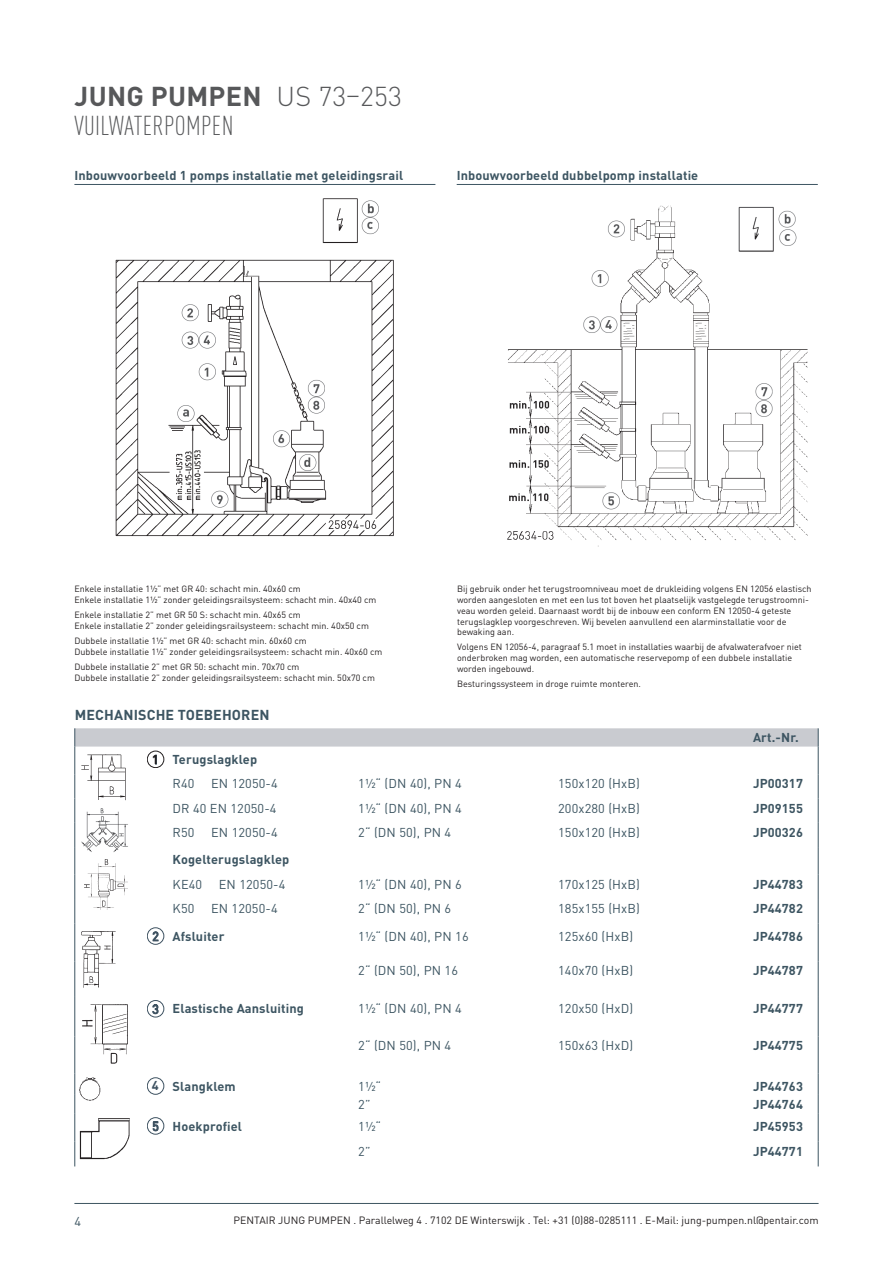
<style>
.page{position:relative;width:893px;height:1263px;background:#fff}
.page>*{position:absolute;margin:0;border:0;box-sizing:border-box;transform-origin:0 0}
.t1{font:300 condensed 27px "DIN Pro";letter-spacing:.01em;color:#57585a}
.t2{font:700 27px "DIN Pro";letter-spacing:.01em;color:#57585a}
.t3{font:300 27px "DIN Pro";color:#57585a}
.t4{font:700 14.25px "DIN Pro";letter-spacing:.01em;color:#3d5562}
.t5{font:12.75px "DIN Pro";letter-spacing:.01em;color:#3d5562}
.t6{font:700 12.75px/24.3px "DIN Pro";letter-spacing:.01em;color:#3d5562}
.t7{font:10.5px "DIN Pro";color:#231f20}
.t8{font:9px/10.8px "DIN Pro";color:#231f20}
.s1{color:#231f20}
.s2{font-weight:400}
.s3{color:#3e5261}
</style>
<div class="page">
<hr style="left:74px;top:1203px;width:745px;height:1px;background:#3d5562">
<hr style="left:818px;top:923px;width:1px;height:38px;background:#3d5562">
<hr style="left:74px;top:923px;width:1px;height:38px;background:#3d5562">
<hr style="left:74px;top:961px;width:1px;height:35px;background:#3d5562">
<hr style="left:818px;top:961px;width:1px;height:35px;background:#3d5562">
<hr style="left:818px;top:996px;width:1px;height:40px;background:#3d5562">
<hr style="left:74px;top:996px;width:1px;height:40px;background:#3d5562">
<hr style="left:74px;top:1036px;width:1px;height:37px;background:#3d5562">
<hr style="left:818px;top:1036px;width:1px;height:37px;background:#3d5562">
<svg style="left:74px;top:1073px;width:1px;height:93px"></svg>
<svg style="left:818px;top:1073px;width:1px;height:93px"></svg>
<svg style="left:74px;top:728px;width:745px;height:195px"></svg>
<img style="left:81px;top:931px;width:35px;height:57px">
<div style="left:147px;top:927px;width:17px;height:17px;border:1px solid #3e5261;border-radius:50%"></div>
<svg style="left:152px;top:931px;width:7px;height:11px"></svg>
<img style="left:82px;top:1004px;width:46px;height:60px">
<div style="left:147px;top:1000px;width:17px;height:17px;border:1px solid #3e5261;border-radius:50%"></div>
<svg style="left:152px;top:1004px;width:7px;height:10px"></svg>
<img style="left:79px;top:1078px;width:21px;height:22px">
<div style="left:147px;top:1077px;width:17px;height:17px;border:1px solid #3e5261;border-radius:50%"></div>
<img style="left:79px;top:1118px;width:51px;height:42px">
<div style="left:147px;top:1117px;width:17px;height:17px;border:1px solid #3e5261;border-radius:50%"></div>
<svg style="left:152px;top:1121px;width:7px;height:10px"></svg>
<hr style="left:74px;top:184px;width:361px;height:1px;background:#3d5562">
<img style="left:115px;top:198px;width:279px;height:339px">
<hr style="left:457px;top:184px;width:361px;height:1px;background:#3d5562">
<img style="left:507px;top:205px;width:301px;height:342px">
<h1 class="t2" style="left:75px;top:73px;width:189px">JUNG PUMPEN</h1>
<h1 class="t1" style="left:75px;top:107px;width:160px">VUILWATERPOMPEN</h1>
<h1 class="t3" style="left:277px;top:75px;width:127px">US 73–253</h1>
<h3 class="t6" style="left:74px;top:162px;width:330px">Inbouwvoorbeeld 1 pomps installatie met geleidingsrail</h3>
<h3 class="t6" style="left:457px;top:162px;width:243px">Inbouwvoorbeeld dubbelpomp installatie</h3>
<p class="t8" style="left:74px;top:583px;width:303px">Enkele installatie 1½” met GR 40: schacht min. 40x60 cm<br>Enkele installatie 1½” zonder geleidingsrailsysteem: schacht min. 40x40 cm</p>
<p class="t8" style="left:74px;top:608px;width:296px">Enkele installatie 2” met GR 50 S: schacht min. 40x65 cm<br>Enkele installatie 2” zonder geleidingsrailsysteem: schacht min. 40x50 cm</p>
<p class="t8" style="left:74px;top:634px;width:309px">Dubbele installatie 1½” met GR 40: schacht min. 60x60 cm<br>Dubbele installatie 1½” zonder geleidingsrailsysteem: schacht min. 40x60 cm</p>
<p class="t8" style="left:74px;top:660px;width:302px">Dubbele installatie 2” met GR 50: schacht min. 70x70 cm<br>Dubbele installatie 2” zonder geleidingsrailsysteem: schacht min. 50x70 cm</p>
<h2 class="t4" style="left:75px;top:703px;width:196px">MECHANISCHE TOEBEHOREN</h2>
<p class="t8" style="left:457px;top:583px;width:356px">Bij gebruik onder het terugstroomniveau moet de drukleiding volgens EN 12056 elastisch worden aangesloten en met een lus tot boven het plaatselijk vastgelegde terugstroomni&shy;veau worden geleid. Daarnaast wordt bij de inbouw een conform EN 12050-4 geteste terugslagklep voorgeschreven. Wij bevelen aanvullend een alarminstallatie voor de bewaking aan.</p>
<p class="t8" style="left:457px;top:641px;width:346px">Volgens EN 12056-4, paragraaf 5.1 moet in installaties waarbij de afvalwaterafvoer niet onderbroken mag worden, een automatische reservepomp of een dubbele installatie worden ingebouwd.</p>
<p class="t8" style="left:457px;top:677px;width:185px">Besturingssysteem in droge ruimte monteren.</p>
<h3 class="t6" style="left:753px;top:724px;width:47px">Art.-Nr.</h3>
<h3 class="t5" style="left:74px;top:1211px;width:8px">4</h3>
<h3 class="t6" style="left:173px;top:746px;width:86px;text-indent:-21px"><span class="s1">1</span> Terugslagklep<br><span class="s2">R40</span></h3>
<h3 class="t5" style="left:211px;top:774px;width:68px">EN 12050-4</h3>
<h3 class="t5" style="left:358px;top:774px;width:105px">1½“ (DN 40), PN 4</h3>
<h3 class="t5" style="left:558px;top:774px;width:83px">150x120 (HxB)</h3>
<h3 class="t6" style="left:753px;top:770px;width:51px">JP00317</h3>
<h3 class="t5" style="left:173px;top:798px;width:106px">DR 40 EN 12050-4</h3>
<h3 class="t5" style="left:358px;top:798px;width:105px">1½“ (DN 40), PN 4</h3>
<h3 class="t5" style="left:558px;top:798px;width:83px">200x280 (HxB)</h3>
<h3 class="t6" style="left:753px;top:794px;width:51px">JP09155</h3>
<h3 class="t5" style="left:173px;top:822px;width:23px">R50</h3>
<h3 class="t5" style="left:211px;top:822px;width:68px">EN 12050-4</h3>
<h3 class="t5" style="left:358px;top:822px;width:95px">2“ (DN 50), PN 4</h3>
<h3 class="t5" style="left:558px;top:822px;width:83px">150x120 (HxB)</h3>
<h3 class="t6" style="left:753px;top:818px;width:51px">JP00326</h3>
<h3 class="t6" style="left:173px;top:846px;width:118px">Kogelterugslagklep</h3>
<h3 class="t5" style="left:173px;top:874px;width:31px">KE40</h3>
<h3 class="t5" style="left:219px;top:874px;width:68px">EN 12050-4</h3>
<h3 class="t5" style="left:358px;top:874px;width:105px">1½“ (DN 40), PN 6</h3>
<h3 class="t5" style="left:558px;top:874px;width:83px">170x125 (HxB)</h3>
<h3 class="t6" style="left:753px;top:870px;width:51px">JP44783</h3>
<h3 class="t5" style="left:173px;top:898px;width:23px">K50</h3>
<h3 class="t5" style="left:211px;top:898px;width:68px">EN 12050-4</h3>
<h3 class="t5" style="left:358px;top:898px;width:95px">2“ (DN 50), PN 6</h3>
<h3 class="t5" style="left:558px;top:898px;width:83px">185x155 (HxB)</h3>
<h3 class="t6" style="left:753px;top:895px;width:51px">JP44782</h3>
<h3 class="t6" style="left:152px;top:922px;width:74px"><span class="s3">2</span> Afsluiter</h3>
<h3 class="t5" style="left:358px;top:926px;width:112px">1½“ (DN 40), PN 16</h3>
<h3 class="t5" style="left:558px;top:926px;width:77px">125x60 (HxB)</h3>
<h3 class="t6" style="left:753px;top:922px;width:51px">JP44786</h3>
<h3 class="t5" style="left:358px;top:961px;width:101px">2“ (DN 50), PN 16</h3>
<h3 class="t5" style="left:558px;top:961px;width:77px">140x70 (HxB)</h3>
<h3 class="t6" style="left:753px;top:957px;width:51px">JP44787</h3>
<h3 class="t6" style="left:152px;top:995px;width:153px"><span class="s3">3</span> Elastische Aansluiting</h3>
<h3 class="t5" style="left:358px;top:999px;width:105px">1½“ (DN 40), PN 4</h3>
<h3 class="t5" style="left:558px;top:999px;width:77px">120x50 (HxD)</h3>
<h3 class="t6" style="left:753px;top:995px;width:51px">JP44777</h3>
<h3 class="t5" style="left:358px;top:1036px;width:95px">2“ (DN 50), PN 4</h3>
<h3 class="t5" style="left:558px;top:1036px;width:77px">150x63 (HxD)</h3>
<h3 class="t6" style="left:753px;top:1032px;width:51px">JP44775</h3>
<h3 class="t6" style="left:152px;top:1072px;width:86px"><span class="s3">4</span> Slangklem</h3>
<h3 class="t5" style="left:358px;top:1076px;width:24px">1½“</h3>
<h3 class="t6" style="left:753px;top:1072px;width:51px">JP44763</h3>
<h3 class="t5" style="left:358px;top:1094px;width:14px">2”</h3>
<h3 class="t6" style="left:753px;top:1090px;width:51px">JP44764</h3>
<h3 class="t6" style="left:152px;top:1112px;width:91px"><span class="s3">5</span> Hoekprofiel</h3>
<h3 class="t5" style="left:358px;top:1116px;width:24px">1½“</h3>
<h3 class="t6" style="left:753px;top:1112px;width:51px">JP45953</h3>
<h3 class="t5" style="left:358px;top:1141px;width:14px">2”</h3>
<h3 class="t6" style="left:753px;top:1137px;width:51px">JP44771</h3>
<p class="t7" style="left:234px;top:1212px;width:586px">PENTAIR JUNG PUMPEN . Parallelweg 4 . 7102 DE Winterswijk . Tel: +31 (0)88-0285111 . E-Mail: jung-pumpen.nl@pentair.com</p>
</div>
